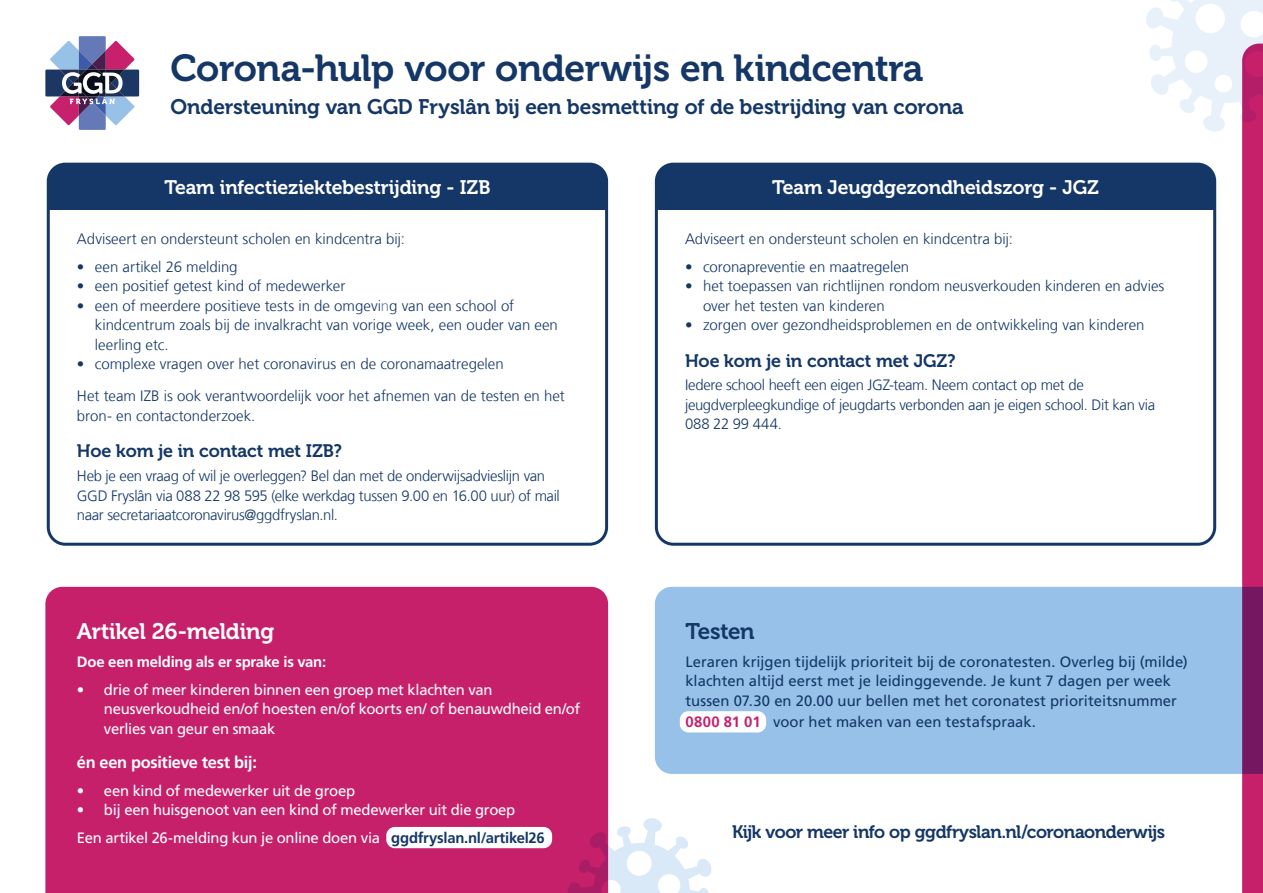
<style>
.page{position:relative;width:1263px;height:893px;background:#fff}
.page>*{position:absolute;margin:0;border:0;box-sizing:border-box;transform-origin:0 0}
.t1{font:37.5px "Museo Cyrl 700";letter-spacing:-.01em;color:#143767}
.t2{font:22.5px "Museo Cyrl 700";letter-spacing:-.005em;color:#fff}
.t3{font:22.5px "Museo Cyrl 700";letter-spacing:-.005em;color:#143767}
.t4{font:21px "Museo Cyrl 700";letter-spacing:-.005em;color:#143767}
.t5{font:19.5px "Museo Cyrl 700";letter-spacing:-.005em;color:#fff}
.t6{font:18px "Museo Cyrl 700";letter-spacing:-.015em;color:#143767}
.t7{font:700 16.5px "Frutiger LT Com";letter-spacing:-.02em;color:#fff}
.t8{font:300 15px/19.5px "Frutiger LT Com";letter-spacing:-.005em;color:#143767}
.t9{font:15px/19.5px "Frutiger LT Com";letter-spacing:-.02em;color:#fff}
.t10{font:15px/19.5px "Frutiger LT Com";letter-spacing:.005em;color:#143767}
.t11{font:700 15px "Frutiger LT Com";letter-spacing:-.015em;color:#fff}
.s1{color:#6578b7}
.s2{font-weight:700;color:#143767}
.s3{font-weight:700;color:#c6206b}
</style>
<div class="page">
<div style="left:45px;top:587px;width:563px;height:306px;background:#c6206b"></div>
<div style="left:655px;top:587px;width:490px;height:187px;background:#98c1e9"></div>
<div style="left:386px;top:827px;width:166px;height:21px;background:#fff;border-radius:9px"></div>
<div style="left:680px;top:711px;width:86px;height:21px;background:#fff;border-radius:9px"></div>
<div style="left:48px;top:164px;width:559px;height:46px;background:#143767"></div>
<div style="left:47px;top:163px;width:561px;height:383px;border:3px solid #143767;border-radius:17px"></div>
<div style="left:656px;top:164px;width:559px;height:46px;background:#143767"></div>
<div style="left:655px;top:163px;width:561px;height:383px;border:3px solid #143767;border-radius:17px"></div>
<svg style="left:568px;top:817px;width:144px;height:76px"></svg>
<svg style="left:1145px;top:0;width:118px;height:893px"></svg>
<svg style="left:45px;top:36px;width:94px;height:94px"></svg>
<h1 class="t1" style="left:170px;top:47px;width:754px">Corona-hulp voor onderwijs en kindcentra</h1>
<h3 class="t4" style="left:170px;top:95px;width:795px">Ondersteuning van GGD Fryslân bij een besmetting of de bestrijding van corona</h3>
<h3 class="t5" style="left:164px;top:176px;width:328px">Team infectieziektebestrijding - IZB</h3>
<h3 class="t5" style="left:772px;top:176px;width:328px">Team Jeugdgezondheidszorg - JGZ</h3>
<p class="t8" style="left:77px;top:229px;width:329px">Adviseert en ondersteunt scholen en kindcentra bij:</p>
<p class="t8" style="left:77px;top:257px;width:162px">• een artikel 26 melding</p>
<p class="t8" style="left:77px;top:276px;width:270px">• een positief getest kind of medewerker</p>
<p class="t8" style="left:95px;top:296px;width:464px;text-indent:-18px">• een of meerdere positieve tests in de omgevi<span class="s1">n</span>g van een school of kindcentrum zoals bij de invalkracht van vorige week, een ouder van een leerling etc.</p>
<p class="t8" style="left:77px;top:348px;width:489px;line-height:32.2px">• complexe vragen over het coronavirus en de coronamaatregelen<br>Het team IZB is ook verantwoordelijk voor het afnemen van de testen en het</p>
<p class="t8" style="left:77px;top:406px;width:180px">bron- en contactonderzoek.</p>
<p class="t6" style="left:77px;top:441px;width:267px">Hoe kom je in contact met IZB?</p>
<p class="t8" style="left:77px;top:466px;width:484px">Heb je een vraag of wil je overleggen? Bel dan met de onderwijsadvieslijn van<br>GGD Fryslân via 088 22 98 595 (elke werkdag tussen 9.00 en 16.00 uur) of mail naar secretariaatcoronavirus@ggdfryslan.nl.</p>
<h2 class="t2" style="left:77px;top:618px;width:199px">Artikel 26-melding</h2>
<p class="t11" style="left:77px;top:652px;width:251px">Doe een melding als er sprake is van:</p>
<p class="t9" style="left:104px;top:680px;width:478px;text-indent:-27px">• drie of meer kinderen binnen een groep met klachten van neusverkoudheid en/of hoesten en/of koorts en/ of benauwdheid en/of verlies van geur en smaak</p>
<p class="t7" style="left:77px;top:752px;width:181px">én een positieve test bij:</p>
<p class="t9" style="left:77px;top:780px;width:280px">• een kind of medewerker uit de groep</p>
<p class="t9" style="left:77px;top:796px;width:469px;line-height:28px">• bij een huisgenoot van een kind of medewerker uit die groep<br>Een artikel 26-melding kun je online doen via <span class="s2">ggdfryslan.nl/artikel26</span></p>
<p class="t8" style="left:685px;top:229px;width:329px">Adviseert en ondersteunt scholen en kindcentra bij:</p>
<p class="t8" style="left:685px;top:257px;width:226px">• coronapreventie en maatregelen</p>
<p class="t8" style="left:703px;top:276px;width:463px;text-indent:-18px">• het toepassen van richtlijnen rondom neusverkouden kinderen en advies over het testen van kinderen</p>
<p class="t8" style="left:685px;top:315px;width:461px">• zorgen over gezondheidsproblemen en de ontwikkeling van kinderen</p>
<p class="t6" style="left:685px;top:350px;width:272px">Hoe kom je in contact met JGZ?</p>
<p class="t8" style="left:685px;top:375px;width:472px">Iedere school heeft een eigen JGZ-team. Neem contact op met de jeugdverpleegkundige of jeugdarts verbonden aan je eigen school. Dit kan via<br>088 22 99 444.</p>
<h2 class="t3" style="left:685px;top:618px;width:71px">Testen</h2>
<p class="t10" style="left:685px;top:652px;width:504px">Leraren krijgen tijdelijk prioriteit bij de coronatesten. Overleg bij (milde) klachten altijd eerst met je leidinggevende. Je kunt 7 dagen per week tussen 07.30 en 20.00 uur bellen met het coronatest prioriteitsnummer</p>
<p class="t10" style="left:685px;top:712px;width:352px"><span class="s3">0800 81 01</span> voor het maken van een testafspraak.</p>
<p class="t6" style="left:732px;top:822px;width:434px">Kijk voor meer info op ggdfryslan.nl/coronaonderwijs</p>
</div>
